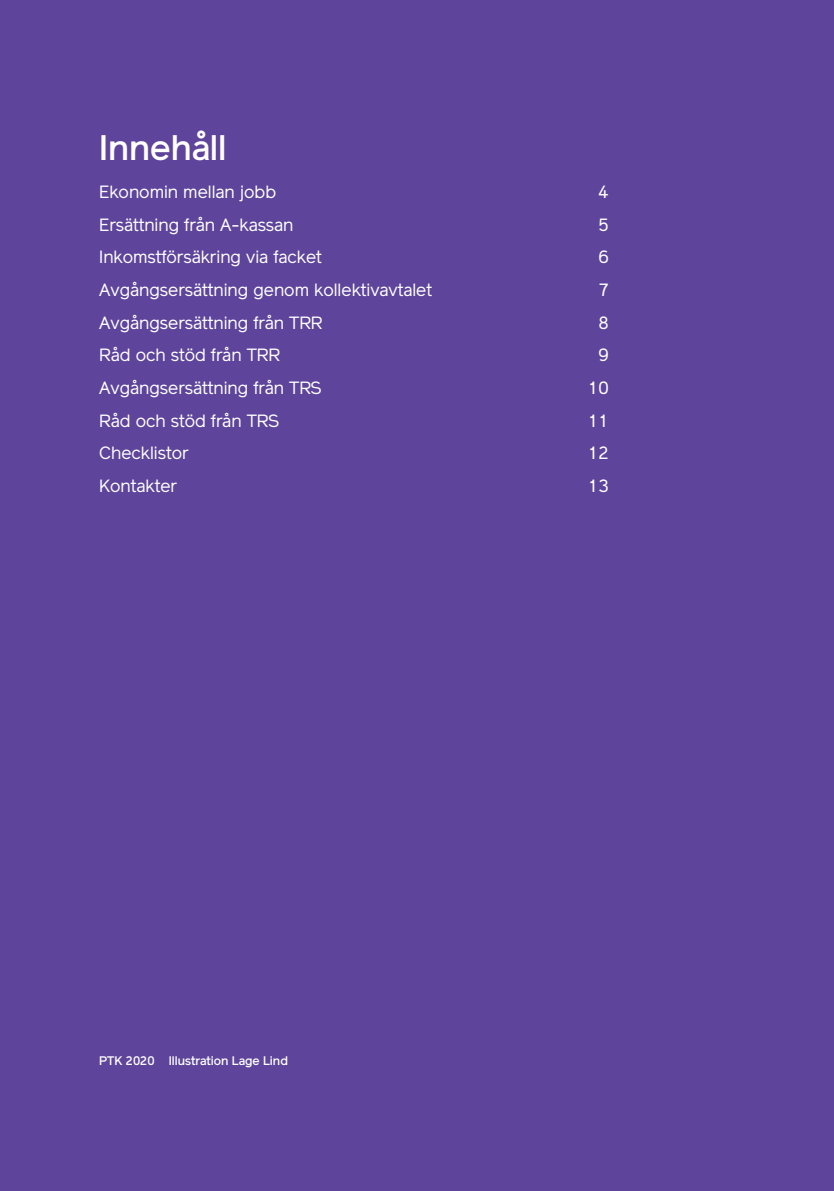
<style>
.page{position:relative;width:834px;height:1191px;background:#fff}
.page>*{position:absolute;margin:0;border:0;box-sizing:border-box;transform-origin:0 0}
.t1{font:500 35px "Reader";color:#fff}
.t2{font:17.5px "Reader";color:#fff}
.t3{font:500 12.25px "Reader";color:#fff}
</style>
<div class="page">
<div style="left:0;top:0;width:833px;height:1191px;background:#5e449b"></div>
<p class="t1" style="left:99px;top:127px;width:129px">Innehåll</p>
<p class="t2" style="left:99px;top:181px;width:178px">Ekonomin mellan jobb</p>
<p class="t2" style="left:598px;top:181px;width:12px">4</p>
<p class="t2" style="left:99px;top:214px;width:196px">Ersättning från A-kassan</p>
<p class="t2" style="left:598px;top:214px;width:12px">5</p>
<p class="t2" style="left:99px;top:247px;width:224px">Inkomstförsäkring via facket</p>
<p class="t2" style="left:598px;top:247px;width:12px">6</p>
<p class="t2" style="left:99px;top:279px;width:334px">Avgångsersättning genom kollektivavtalet</p>
<p class="t2" style="left:598px;top:279px;width:12px">7</p>
<p class="t2" style="left:99px;top:312px;width:225px">Avgångsersättning från TRR</p>
<p class="t2" style="left:598px;top:312px;width:12px">8</p>
<p class="t2" style="left:99px;top:345px;width:182px">Råd och stöd från TRR</p>
<p class="t2" style="left:598px;top:345px;width:12px">9</p>
<p class="t2" style="left:99px;top:377px;width:224px">Avgångsersättning från TRS</p>
<p class="t2" style="left:588px;top:377px;width:22px">10</p>
<p class="t2" style="left:99px;top:410px;width:181px">Råd och stöd från TRS</p>
<p class="t2" style="left:588px;top:410px;width:22px">11</p>
<p class="t2" style="left:99px;top:443px;width:91px">Checklistor</p>
<p class="t2" style="left:588px;top:443px;width:22px">12</p>
<p class="t2" style="left:99px;top:475px;width:79px">Kontakter</p>
<p class="t2" style="left:588px;top:475px;width:22px">13</p>
<p class="t3" style="left:99px;top:1053px;width:190px">PTK 2020 Illustration Lage Lind</p>
</div>
